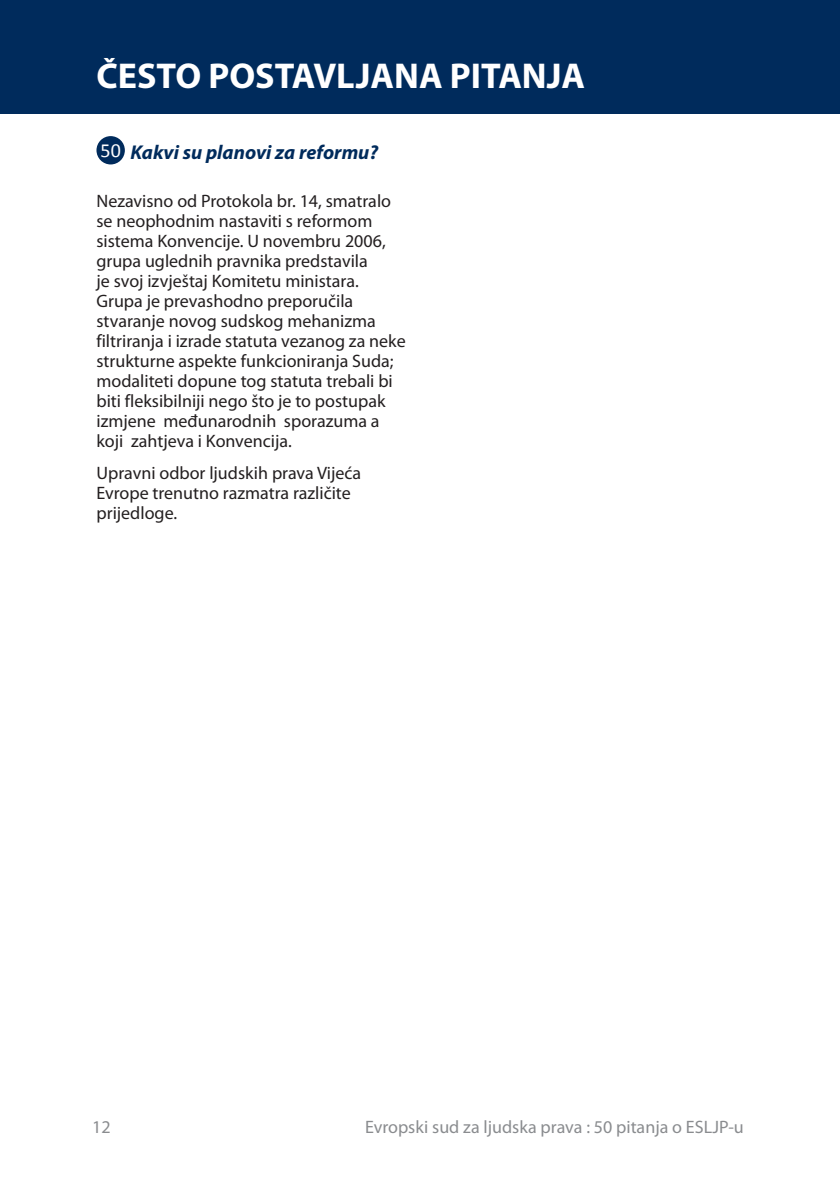
<style>
.page{position:relative;width:840px;height:1191px;background:#fff}
.page>*{position:absolute;margin:0;border:0;box-sizing:border-box;transform-origin:0 0}
.t1{font:700 36px "Myriad Pro";color:#fff}
.FAQ_-_Question{font:italic 700 20px "Myriad Pro";color:#002b5c}
.t2{font:20px "Calibri";color:#fff}
.FAQ_-_Texte{font:18px/20px "Myriad Pro";color:#231f20}
.t3{font:18px "Myriad Pro";color:#8a8c8f}
</style>
<div class="page">
<div style="left:0;top:0;width:839px;height:113px;background:#002b5c"></div>
<div style="left:96px;top:136px;width:29px;height:28px;background:#002b5c;border-radius:50%"></div>
<h1 class="t1" style="left:96px;top:53px;width:490px">ČESTO POSTAVLJANA PITANJA</h1>
<p class="t2" style="left:100px;top:137px;width:22px">50</p>
<p class="FAQ_-_Question" style="left:130px;top:139px;width:249px">Kakvi su planovi za reformu?</p>
<p class="FAQ_-_Texte" style="left:96px;top:191px;width:310px">Nezavisno od Protokola br. 14, smatralo se neophodnim nastaviti s reformom sistema Konvencije. U novembru 2006, grupa uglednih pravnika predstavila<br>je svoj izvještaj Komitetu ministara.<br>Grupa je prevashodno preporučila stvaranje novog sudskog mehanizma filtriranja i izrade statuta vezanog za neke strukturne aspekte funkcioniranja Suda; modaliteti dopune tog statuta trebali bi biti fleksibilniji nego što je to postupak izmjene međunarodnih sporazuma a koji zahtjeva i Konvencija.</p>
<p class="FAQ_-_Texte" style="left:96px;top:462px;width:266px">Upravni odbor ljudskih prava Vijeća<br>Evrope trenutno razmatra različite prijedloge.</p>
<p class="t3" style="left:92px;top:1116px;width:20px">12</p>
<p class="t3" style="left:365px;top:1116px;width:380px">Evropski sud za ljudska prava : 50 pitanja o ESLJP-u</p>
</div>
